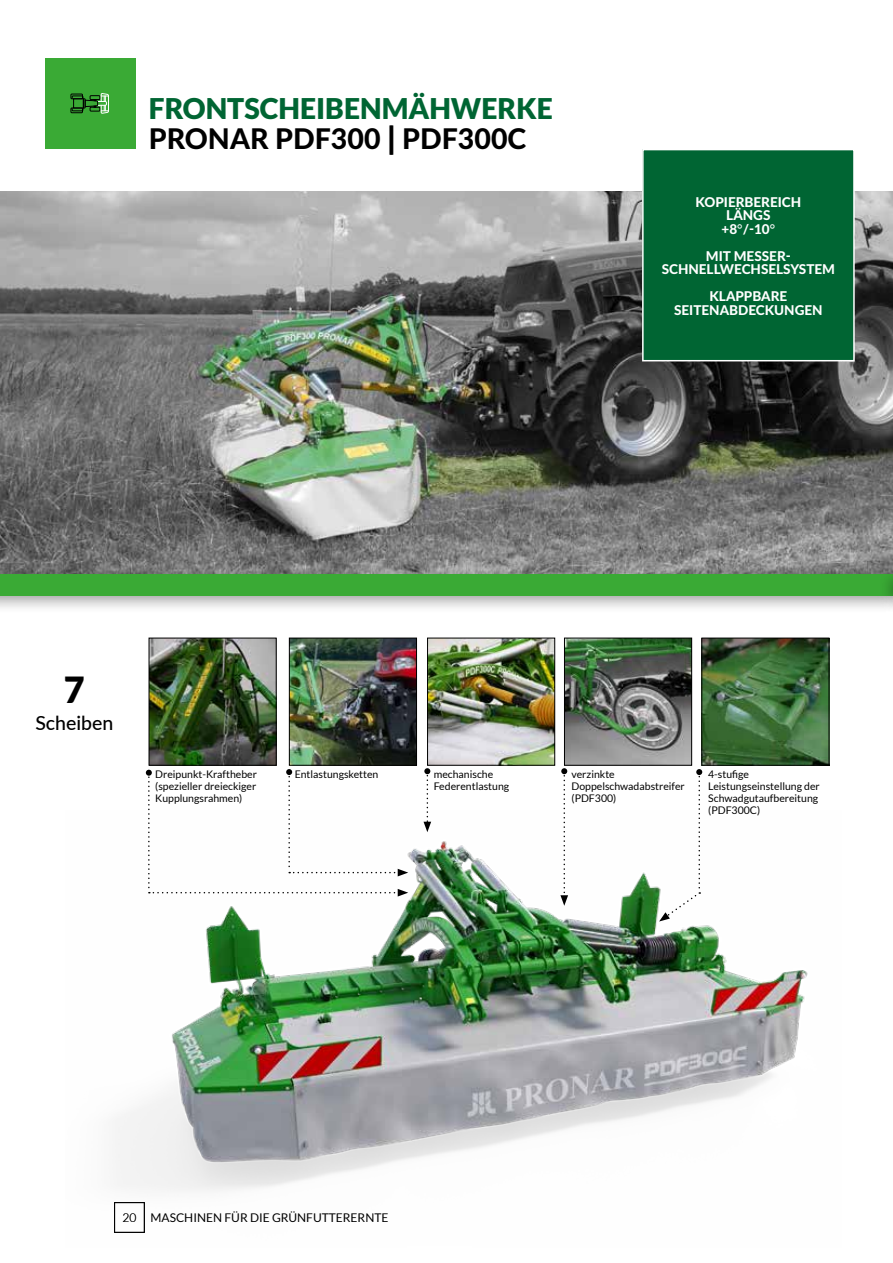
<style>
.page{position:relative;width:893px;height:1263px;background:#fff}
.page>*{position:absolute;margin:0;border:0;box-sizing:border-box;transform-origin:0 0}
.t1{font:900 36px "Lato";color:#000}
.t2{font:900 28.5px/30px "Lato";color:#006533}
.t3{font:500 19.5px "Lato";color:#000}
.t4{font:800 13.5px/13.5px "Lato";color:#fff;text-align:center}
.t5{font:12px "Lato";color:#000}
.t6{font:10.5px/12px "Lato";color:#000}
.s1{font-weight:800;color:#000}
.s2{font-family:"Glober";font-weight:700;font-size:30px;color:#000}
.s3{font-weight:400}
.s4{font-weight:300}
</style>
<div class="page">
<img style="left:0;top:191px;width:893px;height:373px">
<img style="left:114px;top:821px;width:694px;height:412px">
<div style="left:114px;top:1202px;width:31px;height:30px;border:1px solid #000"></div>
<svg style="left:659px;top:769px;width:43px;height:152px"></svg>
<svg style="left:423px;top:768px;width:8px;height:64px"></svg>
<svg style="left:146px;top:769px;width:262px;height:127px"></svg>
<svg style="left:560px;top:768px;width:8px;height:138px"></svg>
<div style="left:0;top:564px;width:893px;height:50px;background:#000;opacity:.4"></div>
<div style="left:0;top:574px;width:893px;height:22px;background:#3aaa35"></div>
<div style="left:879px;top:564px;width:14px;height:50px;background:#000;opacity:.4"></div>
<svg style="left:892px;top:574px;width:1px;height:22px"></svg>
<div style="left:46px;top:58px;width:90px;height:91px;background:#3aaa35"></div>
<img style="left:566px;top:640px;width:124px;height:123px">
<div style="left:564px;top:638px;width:128px;height:127px;border:1px solid #000"></div>
<img style="left:704px;top:640px;width:123px;height:123px">
<div style="left:702px;top:638px;width:127px;height:127px;border:1px solid #000"></div>
<img style="left:291px;top:640px;width:124px;height:123px">
<div style="left:289px;top:638px;width:128px;height:127px;border:1px solid #000"></div>
<img style="left:429px;top:640px;width:124px;height:123px">
<div style="left:427px;top:638px;width:128px;height:127px;border:1px solid #000"></div>
<img style="left:151px;top:640px;width:123px;height:123px">
<div style="left:149px;top:638px;width:127px;height:127px;border:1px solid #000"></div>
<div style="left:643px;top:150px;width:211px;height:211px;background:#006533"></div>
<div style="left:642px;top:149px;width:213px;height:212px;border:2px solid #fff"></div>
<div style="left:71px;top:94px;width:12px;height:5px;border:1px solid #000"></div>
<div style="left:71px;top:108px;width:12px;height:5px;border:1px solid #000"></div>
<svg style="left:72px;top:93px;width:37px;height:21px"></svg>
<h2 class="t2" style="left:149px;top:93px;width:406px">FRONTSCHEIBENMÄHWERKE<br><span class="s1">PRONAR PDF300</span> <span class="s2">|</span> <span class="s1">PDF300C</span></h2>
<p class="t4" style="left:696px;top:194px;width:107px">KOPIERBEREICH<br>LÄNGS<br>+8<span class="s3">°</span>/-10<span class="s3">°</span></p>
<p class="t4" style="left:662px;top:248px;width:175px">MIT MESSER-<br>SCHNELLWECHSELSYSTEM</p>
<p class="t4" style="left:674px;top:289px;width:150px">KLAPPBARE<br>SEITENABDECKUNGEN</p>
<h1 class="t1" style="left:64px;top:668px;width:22px">7</h1>
<h3 class="t3" style="left:35px;top:708px;width:80px">Scheiben</h3>
<p class="t6" style="left:155px;top:768px;width:103px">Dreipunkt-Kraftheber</p>
<p class="t6" style="left:295px;top:768px;width:85px">Entlastungsketten</p>
<p class="t6" style="left:155px;top:780px;width:103px">(spezieller dreieckiger<br>Kupplungsrahmen)</p>
<p class="t6" style="left:434px;top:768px;width:77px">mechanische<br>Federentlastung</p>
<p class="t6" style="left:708px;top:768px;width:113px">4-stufige<br>Leistungseinstellung der<br>Schwadgutaufbereitung (PDF300C)</p>
<p class="t6" style="left:571px;top:768px;width:115px">verzinkte<br>Doppelschwadabstreifer (PDF300)</p>
<p class="t5" style="left:122px;top:1211px;width:267px"><span class="s4">20</span> MASCHINEN FÜR DIE GRÜNFUTTERERNTE</p>
</div>
